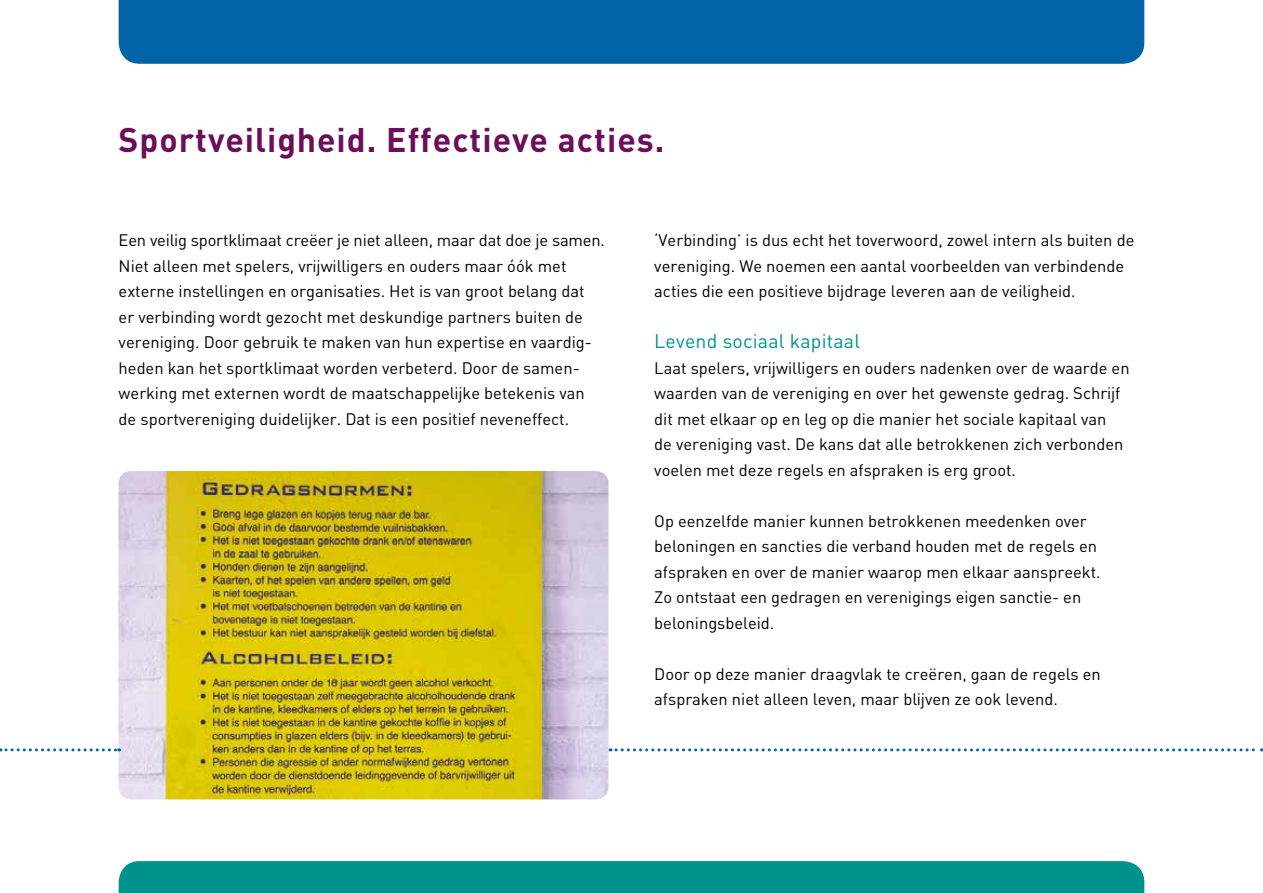
<style>
.page{position:relative;width:1263px;height:893px;background:#fff}
.page>*{position:absolute;margin:0;border:0;box-sizing:border-box;transform-origin:0 0}
.t1{font:700 33.75px "DIN Pro";letter-spacing:.03em;color:#6c0e5a}
.t2{font:19.5px "DIN Pro";letter-spacing:.01em;color:#00928c}
.t3{font:16.5px/25.5px "DIN Pro";color:#000}
</style>
<div class="page">
<div style="left:119px;top:0;width:1025px;height:64px;background:#0064a7"></div>
<div style="left:119px;top:861px;width:1025px;height:32px;background:#00928c"></div>
<img style="left:118px;top:471px;width:490px;height:328px">
<svg style="left:0;top:748px;width:120px;height:3px"></svg>
<svg style="left:610px;top:748px;width:652px;height:3px"></svg>
<h1 class="t1" style="left:119px;top:112px;width:547px">Sportveiligheid. Effectieve acties.</h1>
<p class="t3" style="left:119px;top:226px;width:488px">Een veilig sportklimaat creëer je niet alleen, maar dat doe je samen.<br>Niet alleen met spelers, vrijwilligers en ouders maar óók met externe instellingen en organisaties. Het is van groot belang dat<br>er verbinding wordt gezocht met deskundige partners buiten de vereniging. Door gebruik te maken van hun expertise en vaardig&shy;heden kan het sportklimaat worden verbeterd. Door de samen&shy;werking met externen wordt de maatschappelijke betekenis van de sportvereniging duidelijker. Dat is een positief neveneffect.</p>
<p class="t3" style="left:654px;top:226px;width:482px">‘Verbinding’ is dus echt het toverwoord, zowel intern als buiten de vereniging. We noemen een aantal voorbeelden van verbindende acties die een positieve bijdrage leveren aan de veiligheid.</p>
<p class="t2" style="left:654px;top:326px;width:207px">Levend sociaal kapitaal</p>
<p class="t3" style="left:654px;top:354px;width:477px">Laat spelers, vrijwilligers en ouders nadenken over de waarde en waarden van de vereniging en over het gewenste gedrag. Schrijf dit met elkaar op en leg op die manier het sociale kapitaal van<br>de vereniging vast. De kans dat alle betrokkenen zich verbonden voelen met deze regels en afspraken is erg groot.</p>
<p class="t3" style="left:654px;top:507px;width:448px">Op eenzelfde manier kunnen betrokkenen meedenken over beloningen en sancties die verband houden met de regels en afspraken en over de manier waarop men elkaar aanspreekt.<br>Zo ontstaat een gedragen en verenigings eigen sanctie- en beloningsbeleid.</p>
<p class="t3" style="left:654px;top:660px;width:448px">Door op deze manier draagvlak te creëren, gaan de regels en afspraken niet alleen leven, maar blijven ze ook levend.</p>
</div>
